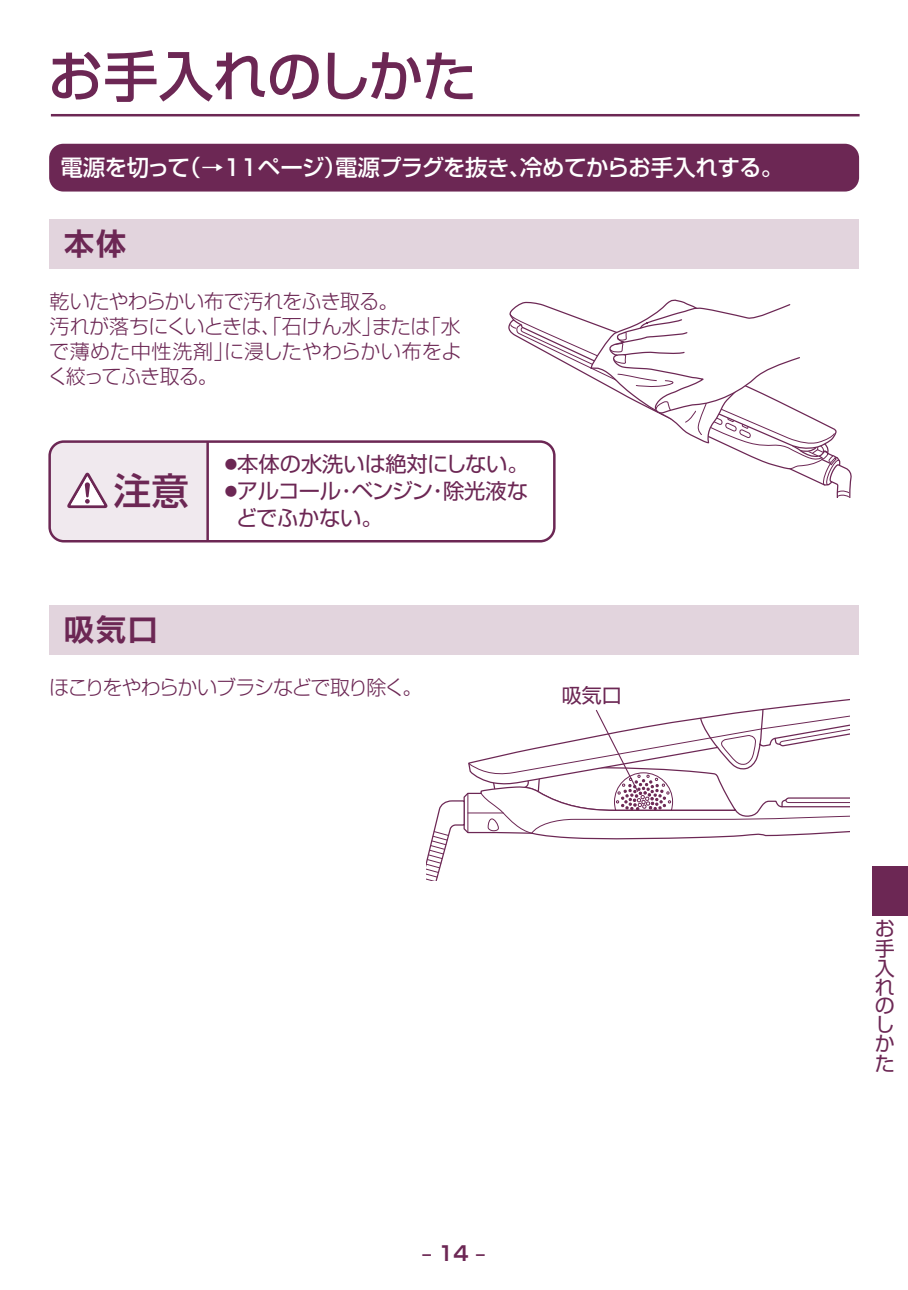
<style>
.page{position:relative;width:908px;height:1290px;background:#fff}
.page>*{position:absolute;margin:0;border:0;box-sizing:border-box;transform-origin:0 0}
.t1{font:500 55px "Shin Go Pro";letter-spacing:-.02em;color:#6c2754}
.t2{font:500 37.5px "Shin Go Pro";color:#6c2754}
.t3{font:700 30px "Shin Go Pro De";color:#6c2754}
.t4{font:500 22.5px "Shin Go Pro";letter-spacing:-.03em;color:#fff}
.t5{font:21.25px/26.5px "Shin Go Pro";letter-spacing:-.02em;color:#6c2754}
.t6{font:300 20px/25px "Shin Go Pro";letter-spacing:-.03em;color:#6c2754}
.t7{font:300 20px "Shin Go Pro";letter-spacing:-.07em;color:#6c2754}
.t8{font:20px/19.2px "Shin Go Pro";color:#6c2754;text-align:justify}
.t9{font:700 20px "Shin Go Pro De";color:#6c2754}
.s1{font-size:12.5px}
</style>
<div class="page">
<div style="left:872px;top:866px;width:35px;height:50px;background:#6c2754"></div>
<hr style="left:51px;top:114px;width:808px;height:2px;background:#6c2754">
<hr style="left:206px;top:442px;width:3px;height:99px;background:#6c2754">
<div style="left:51px;top:443px;width:156px;height:98px;background:#f0e9ee"></div>
<div style="left:48px;top:440px;width:507px;height:102px;border:2px solid #6c2754;border-radius:14px"></div>
<div style="left:49px;top:219px;width:810px;height:50px;background:#e2d4dd"></div>
<div style="left:49px;top:605px;width:810px;height:49px;background:#e2d4dd"></div>
<div style="left:49px;top:144px;width:809px;height:48px;background:#6c2754;border-radius:14px"></div>
<svg style="left:509px;top:299px;width:343px;height:198px"></svg>
<svg style="left:426px;top:699px;width:423px;height:181px"></svg>
<h1 class="t1" style="left:48px;top:31px;width:430px">お手入れのしかた</h1>
<p class="t4" style="left:60px;top:149px;width:724px">電源を切って（→11ページ）電源プラグを抜き、冷めてからお手入れする。</p>
<h3 class="t3" style="left:64px;top:219px;width:63px">本体</h3>
<p class="t6" style="left:48px;top:287px;width:415px">乾いたやわらかい布で汚れをふき取る。<br>汚れが落ちにくいときは、「石けん水」または「水で薄めた中性洗剤」に浸したやわらかい布をよく絞ってふき取る。</p>
<h2 class="t2" style="left:114px;top:460px;width:77px">注意</h2>
<p class="t5" style="left:224px;top:448px;width:305px"><span class="s1">●</span>本体の水洗いは絶対にしない。</p>
<p class="t5" style="left:236px;top:475px;width:293px;text-indent:-12px"><span class="s1">●</span>アルコール・ベンジン・除光液などでふかない。</p>
<h3 class="t3" style="left:64px;top:605px;width:95px">吸気口</h3>
<p class="t7" style="left:49px;top:671px;width:374px">ほこりをやわらかいブラシなどで取り除く。</p>
<p class="t8" style="left:561px;top:684px;width:61px">吸気口</p>
<p class="t9" style="left:421px;top:1237px;width:65px">‒ 14 ‒</p>
<p class="t8" style="left:874px;top:917px;width:21px">お手入れのしかた</p>
</div>
